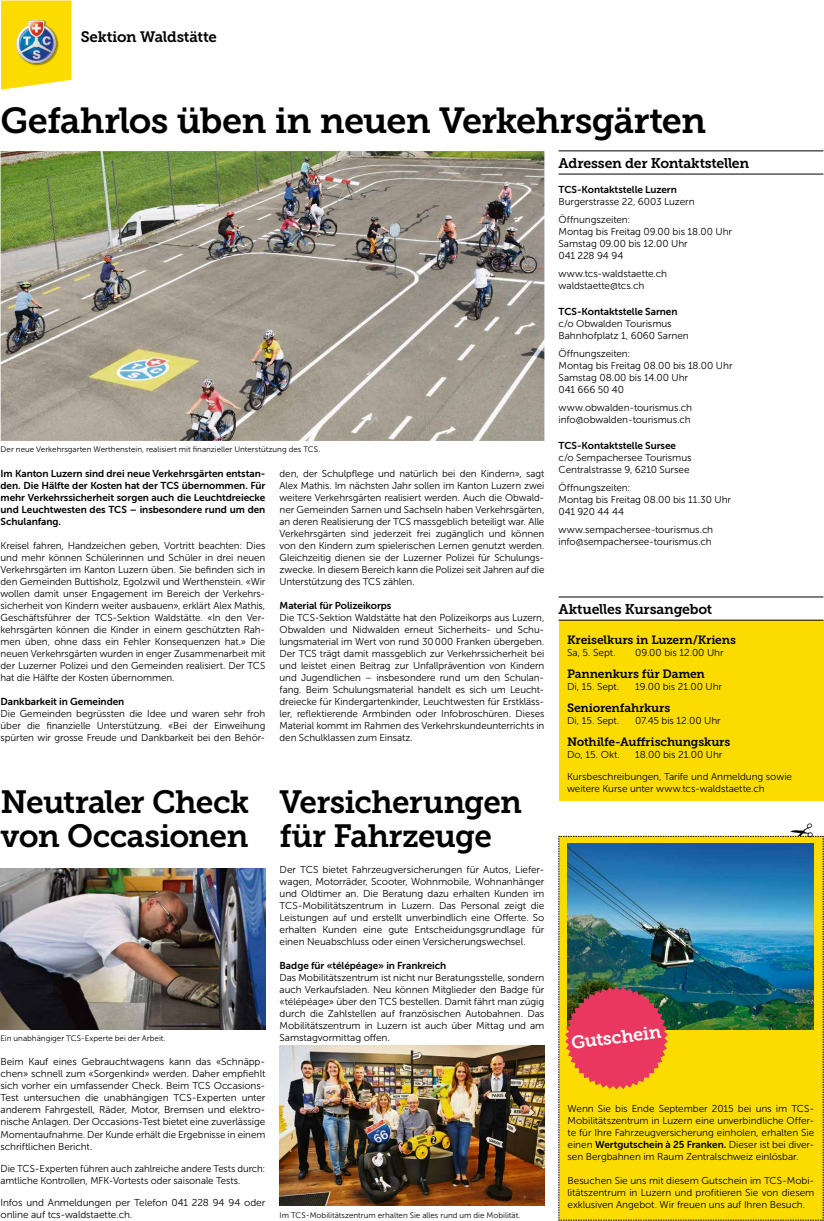
<style>
.page{position:relative;width:824px;height:1221px;background:#fff}
.page>*{position:absolute;margin:0;border:0;box-sizing:border-box;transform-origin:0 0}
.t1{font:36px "Museo Slab 700";letter-spacing:-.025em;color:#000}
.t2{font:32px/34px "Museo Slab 700";letter-spacing:-.025em;color:#000}
.t3{font:18px "Museo Slab 700";color:#fff}
.t4{font:15.1px "Museo Slab 700";letter-spacing:-.015em;color:#000}
.t5{font:14px "Museo Slab 700";letter-spacing:-.015em;color:#000}
.t6{font:12px "Museo Slab 700";letter-spacing:-.015em;color:#000}
.t7{font:10px/12px "Museo Sans 300";letter-spacing:-.005em;color:#000}
.t8{font:10px/12px "Museo Sans 700";letter-spacing:-.005em;color:#000;text-align:justify}
.t9{font:8px "Museo Sans 300";letter-spacing:.005em;color:#000}
.s1{font-family:"Museo Sans 300"}
</style>
<div class="page">
<img style="left:1px;top:151px;width:543px;height:290px">
<div style="left:558px;top:620px;width:265px;height:181px;background:#fcdc00"></div>
<hr style="left:558px;top:596px;width:265px;height:1px;background:#000">
<hr style="left:558px;top:619px;width:265px;height:1px;background:#000">
<svg style="left:1px;top:1px;width:70px;height:89px;background:#fcde15"></svg>
<img style="left:16px;top:20px;width:42px;height:45px">
<img style="left:16px;top:20px;width:40px;height:44px">
<hr style="left:558px;top:151px;width:265px;height:1px;background:#000">
<hr style="left:558px;top:174px;width:265px;height:1px;background:#000">
<img style="left:279px;top:1045px;width:265px;height:160px">
<img style="left:1px;top:868px;width:264px;height:161px">
<img style="left:558px;top:835px;width:265px;height:385px">
<h3 class="t4" style="left:81px;top:29px;width:138px">Sektion Waldstätte</h3>
<h1 class="t1" style="left:1px;top:100px;width:706px">Gefahrlos üben in neuen Verkehrsgärten</h1>
<p class="t9" style="left:1px;top:445px;width:321px">Der neue Verkehrsgarten Werthenstein, realisiert mit finanzieller Unterstützung des TCS.</p>
<p class="t8" style="left:1px;top:467px;width:266px">Im Kanton Luzern sind drei neue Verkehrsgärten entstan&shy;den. Die Hälfte der Kosten hat der TCS übernommen. Für mehr Verkehrssicherheit sorgen auch die Leuchtdreiecke und Leuchtwesten des TCS – insbesondere rund um den Schulanfang.</p>
<p class="t7" style="left:1px;top:539px;width:266px;text-align:justify">Kreisel fahren, Handzeichen geben, Vortritt beachten: Dies und mehr können Schülerinnen und Schüler in drei neuen Verkehrsgärten im Kanton Luzern üben. Sie befinden sich in den Gemeinden Buttisholz, Egolzwil und Werthenstein. «Wir wollen damit unser Engagement im Bereich der Verkehrs&shy;sicherheit von Kindern weiter ausbauen», erklärt Alex Mathis, Geschäftsführer der TCS-Sektion Waldstätte. «In den Ver&shy;kehrsgärten können die Kinder in einem geschützten Rah&shy;men üben, ohne dass ein Fehler Konsequenzen hat.» Die neuen Verkehrsgärten wurden in enger Zusammenarbeit mit der Luzerner Polizei und den Gemeinden realisiert. Der TCS hat die Hälfte der Kosten übernommen.</p>
<p class="t8" style="left:1px;top:695px;width:125px">Dankbarkeit in Gemeinden</p>
<p class="t7" style="left:1px;top:707px;width:266px;text-align:justify">Die Gemeinden begrüssten die Idee und waren sehr froh über die finanzielle Unterstützung. «Bei der Einweihung spürten wir grosse Freude und Dankbarkeit bei den Behör-</p>
<p class="t7" style="left:279px;top:467px;width:266px;text-align:justify">den, der Schulpflege und natürlich bei den Kindern», sagt Alex Mathis. Im nächsten Jahr sollen im Kanton Luzern zwei weitere Verkehrsgärten realisiert werden. Auch die Obwald&shy;ner Gemeinden Sarnen und Sachseln haben Verkehrsgärten, an deren Realisierung der TCS massgeblich beteiligt war. Alle Verkehrsgärten sind jederzeit frei zugänglich und können von den Kindern zum spielerischen Lernen genutzt werden.<br>Gleichzeitig dienen sie der Luzerner Polizei für Schulungs&shy;zwecke. In diesem Bereich kann die Polizei seit Jahren auf die Unterstützung des TCS zählen.</p>
<p class="t8" style="left:279px;top:599px;width:113px">Material für Polizeikorps</p>
<p class="t7" style="left:279px;top:611px;width:266px;text-align:justify">Die TCS-Sektion Waldstätte hat den Polizeikorps aus Luzern, Obwalden und Nidwalden erneut Sicherheits- und Schu&shy;lungsmaterial im Wert von rund 30 000 Franken übergeben.<br>Der TCS trägt damit massgeblich zur Verkehrssicherheit bei und leistet einen Beitrag zur Unfallprävention von Kindern und Jugendlichen – insbesondere rund um den Schulan&shy;fang. Beim Schulungsmaterial handelt es sich um Leucht&shy;dreiecke für Kindergartenkinder, Leuchtwesten für Erstkläss&shy;ler, reflektierende Armbinden oder Infobroschüren. Dieses Material kommt im Rahmen des Verkehrskundeunterrichts in den Schulklassen zum Einsatz.</p>
<h2 class="t2" style="left:1px;top:785px;width:250px">Neutraler Check von Occasionen</h2>
<p class="t9" style="left:0;top:1034px;width:166px">Ein unabhängiger TCS- Experte bei der Arbeit.</p>
<p class="t7" style="left:1px;top:1055px;width:266px">Beim Kauf eines Gebrauchtwagens kann das «Schnäpp&shy;chen» schnell zum «Sorgenkind» werden. Daher empfiehlt sich vorher ein umfassender Check. Beim TCS Occasions-- Test untersuchen die unabhängigen TCS- Experten unter anderem Fahrgestell, Räder, Motor, Bremsen und elektro&shy;nische Anlagen. Der Occasions-Test bietet eine zuverlässige Momentaufnahme. Der Kunde erhält die Ergebnisse in einem schriftlichen Bericht.</p>
<p class="t7" style="left:1px;top:1161px;width:266px">Die TCS- Experten führen auch zahlreiche andere Tests durch: amtliche Kontrollen, MFK-Vortests oder saisonale Tests.</p>
<p class="t7" style="left:1px;top:1195px;width:266px">Infos und Anmeldungen per Telefon 041 228 94 94 oder online auf tcs-waldstaette.ch.</p>
<h2 class="t2" style="left:279px;top:785px;width:244px">Versicherungen für Fahrzeuge</h2>
<p class="t7" style="left:279px;top:863px;width:266px;text-align:justify">Der TCS bietet Fahrzeugversicherungen für Autos, Liefer&shy;wagen, Motorräder, Scooter, Wohnmobile, Wohnanhänger und Oldtimer an. Die Beratung dazu erhalten Kunden im TCS- Mobilitätszentrum in Luzern. Das Personal zeigt die Leistungen auf und erstellt unverbindlich eine Offerte. So erhalten Kunden eine gute Entscheidungsgrundlage für einen Neuabschluss oder einen Versicherungswechsel.</p>
<p class="t8" style="left:279px;top:959px;width:168px">Badge für «télépéage» in Frankreich</p>
<p class="t7" style="left:279px;top:971px;width:266px;text-align:justify">Das Mobilitätszentrum ist nicht nur Beratungsstelle, sondern auch Verkaufsladen. Neu können Mitglieder den Badge für «télépéage» über den TCS bestellen. Damit fährt man zügig durch die Zahlstellen auf französischen Autobahnen. Das Mobilitätszentrum in Luzern ist auch über Mittag und am Samstagvormittag offen.</p>
<p class="t9" style="left:279px;top:1210px;width:242px">Im TCS- Mobilitätszentrum erhalten Sie alles rund um die Mobilität.</p>
<h3 class="t5" style="left:558px;top:155px;width:192px">Adressen der Kontaktstellen</h3>
<p class="t8" style="left:558px;top:183px;width:120px">TCS-Kontaktstelle Luzern</p>
<p class="t7" style="left:558px;top:192px;width:137px;line-height:18px">Burgerstrasse 22, 6003 Luzern<br>Öffnungszeiten:</p>
<p class="t7" style="left:558px;top:225px;width:175px">Montag bis Freitag 09.00 bis 18.00 Uhr<br>Samstag 09.00 bis 12.00 Uhr<br>041 228 94 94</p>
<p class="t7" style="left:558px;top:267px;width:110px">www.tcs-waldstaette.ch waldstaette@tcs.ch</p>
<p class="t8" style="left:558px;top:305px;width:120px">TCS-Kontaktstelle Sarnen</p>
<p class="t7" style="left:558px;top:317px;width:132px">c/o Obwalden Tourismus<br>Bahnhofplatz 1, 6060 Sarnen</p>
<p class="t7" style="left:558px;top:347px;width:175px">Öffnungszeiten:<br>Montag bis Freitag 08.00 bis 18.00 Uhr<br>Samstag 08.00 bis 14.00 Uhr<br>041 666 50 40</p>
<p class="t7" style="left:558px;top:401px;width:135px">www.obwalden-tourismus.ch info@obwalden-tourismus.ch</p>
<p class="t8" style="left:558px;top:439px;width:119px">TCS-Kontaktstelle Sursee</p>
<p class="t7" style="left:558px;top:451px;width:134px">c/o Sempachersee Tourismus<br>Centralstrasse 9, 6210 Sursee</p>
<p class="t7" style="left:558px;top:481px;width:174px">Öffnungszeiten:<br>Montag bis Freitag 08.00 bis 11.30 Uhr<br>041 920 44 44</p>
<p class="t7" style="left:558px;top:523px;width:156px">www.sempachersee-tourismus.ch info@sempachersee-tourismus.ch</p>
<h3 class="t5" style="left:558px;top:601px;width:155px">Aktuelles Kursangebot</h3>
<p class="t6" style="left:567px;top:632px;width:170px">Kreiselkurs in Luzern/Kriens</p>
<p class="t7" style="left:567px;top:646px;width:50px">Sa, 5. Sept.</p>
<p class="t7" style="left:635px;top:646px;width:90px">09.00 bis 12.00 Uhr</p>
<p class="t6" style="left:567px;top:666px;width:139px">Pannenkurs für Damen</p>
<p class="t7" style="left:567px;top:680px;width:54px">Di, 15. Sept.</p>
<p class="t7" style="left:635px;top:680px;width:88px">19.00 bis 21.00 Uhr</p>
<p class="t6" style="left:567px;top:700px;width:105px">Seniorenfahrkurs</p>
<p class="t7" style="left:567px;top:714px;width:54px">Di, 15. Sept.</p>
<p class="t7" style="left:635px;top:714px;width:87px">07.45 bis 12.00 Uhr</p>
<p class="t6" style="left:567px;top:734px;width:165px">Nothilfe-Auffrischungskurs</p>
<p class="t7" style="left:567px;top:748px;width:54px">Do, 15. Okt.</p>
<p class="t7" style="left:635px;top:748px;width:89px">18.00 bis 21.00 Uhr</p>
<p class="t7" style="left:567px;top:770px;width:226px">Kursbeschreibungen, Tarife und Anmeldung sowie weitere Kurse unter www.tcs-waldstaette.ch</p>
<h3 class="t3" style="left:569px;top:1032px;width:92px;rotate:-7deg">Gutschein</h3>
<p class="t7" style="left:567px;top:1102px;width:248px">Wenn Sie bis Ende September 2015 bei uns im TCS-<br>Mobilitätszentrum in Luzern eine unverbindliche Offer&shy;te für Ihre Fahrzeugversicherung einholen, erhalten Sie</p>
<p class="t8" style="left:567px;top:1138px;width:248px"><span class="s1">einen</span> Wertgutschein à 25 Franken. <span class="s1">Dieser ist bei diver-</span></p>
<p class="t7" style="left:567px;top:1150px;width:232px">sen Bergbahnen im Raum Zentralschweiz einlösbar.</p>
<p class="t7" style="left:567px;top:1174px;width:248px;text-align:justify">Besuchen Sie uns mit diesem Gutschein im TCS- Mobi&shy;litätszentrum in Luzern und profitieren Sie von diesem exklusiven Angebot. Wir freuen uns auf Ihren Besuch.</p>
</div>
